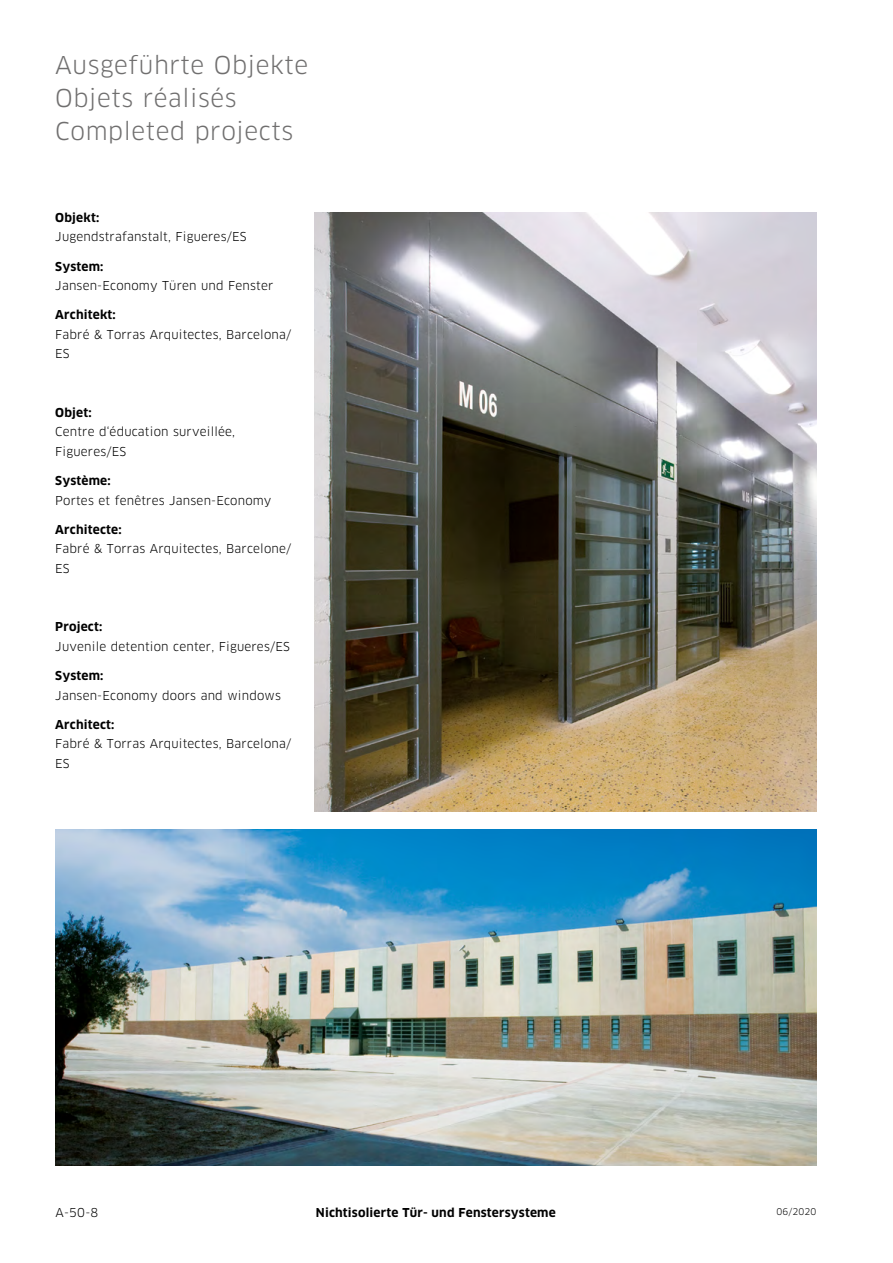
<style>
.page{position:relative;width:893px;height:1263px;background:#fff}
.page>*{position:absolute;margin:0;border:0;box-sizing:border-box;transform-origin:0 0}
.t1{font:24px/33px "Clan Pro";letter-spacing:.025em;color:#706f6f}
.t2{font:12px/19.5px "Clan Pro";letter-spacing:.015em;color:#000}
.t3{font:700 12px "Clan Pro";letter-spacing:.015em;color:#000}
.t4{font:9px "Clan Pro";letter-spacing:.015em;color:#000}
</style>
<div class="page">
<img style="left:55px;top:829px;width:761px;height:336px">
<img style="left:315px;top:213px;width:501px;height:598px">
<h1 class="t1" style="left:55px;top:49px;width:254px">Ausgeführte Objekte<br>Objets réalisés<br>Completed projects</h1>
<p class="t3" style="left:55px;top:210px;width:46px">Objekt:</p>
<p class="t2" style="left:55px;top:227px;width:193px">Jugendstrafanstalt, Figueres/ES</p>
<p class="t3" style="left:55px;top:259px;width:50px">System:</p>
<p class="t2" style="left:55px;top:276px;width:220px">Jansen-Economy Türen und Fenster</p>
<p class="t3" style="left:55px;top:308px;width:62px">Architekt:</p>
<p class="t2" style="left:55px;top:325px;width:237px">Fabré &amp; Torras Arquitectes, Barcelona/<br>ES</p>
<p class="t3" style="left:55px;top:405px;width:38px">Objet:</p>
<p class="t2" style="left:55px;top:422px;width:181px">Centre d‘éducation surveillée,<br>Figueres/ES</p>
<p class="t3" style="left:55px;top:474px;width:57px">Système:</p>
<p class="t2" style="left:55px;top:490px;width:218px">Portes et fenêtres Jansen-Economy</p>
<p class="t3" style="left:55px;top:522px;width:68px">Architecte:</p>
<p class="t2" style="left:55px;top:539px;width:238px">Fabré &amp; Torras Arquitectes, Barcelone/<br>ES</p>
<p class="t3" style="left:55px;top:620px;width:49px">Project:</p>
<p class="t2" style="left:55px;top:637px;width:236px">Juvenile detention center, Figueres/ES</p>
<p class="t3" style="left:55px;top:669px;width:50px">System:</p>
<p class="t2" style="left:55px;top:685px;width:227px">Jansen-Economy doors and windows</p>
<p class="t3" style="left:55px;top:717px;width:61px">Architect:</p>
<p class="t2" style="left:55px;top:734px;width:237px">Fabré &amp; Torras Arquitectes, Barcelona/<br>ES</p>
<p class="t2" style="left:56px;top:1203px;width:44px">A-50-8</p>
<p class="t3" style="left:316px;top:1206px;width:241px">Nichtisolierte Tür- und Fenstersysteme</p>
<p class="t4" style="left:776px;top:1206px;width:41px">06/2020</p>
</div>
